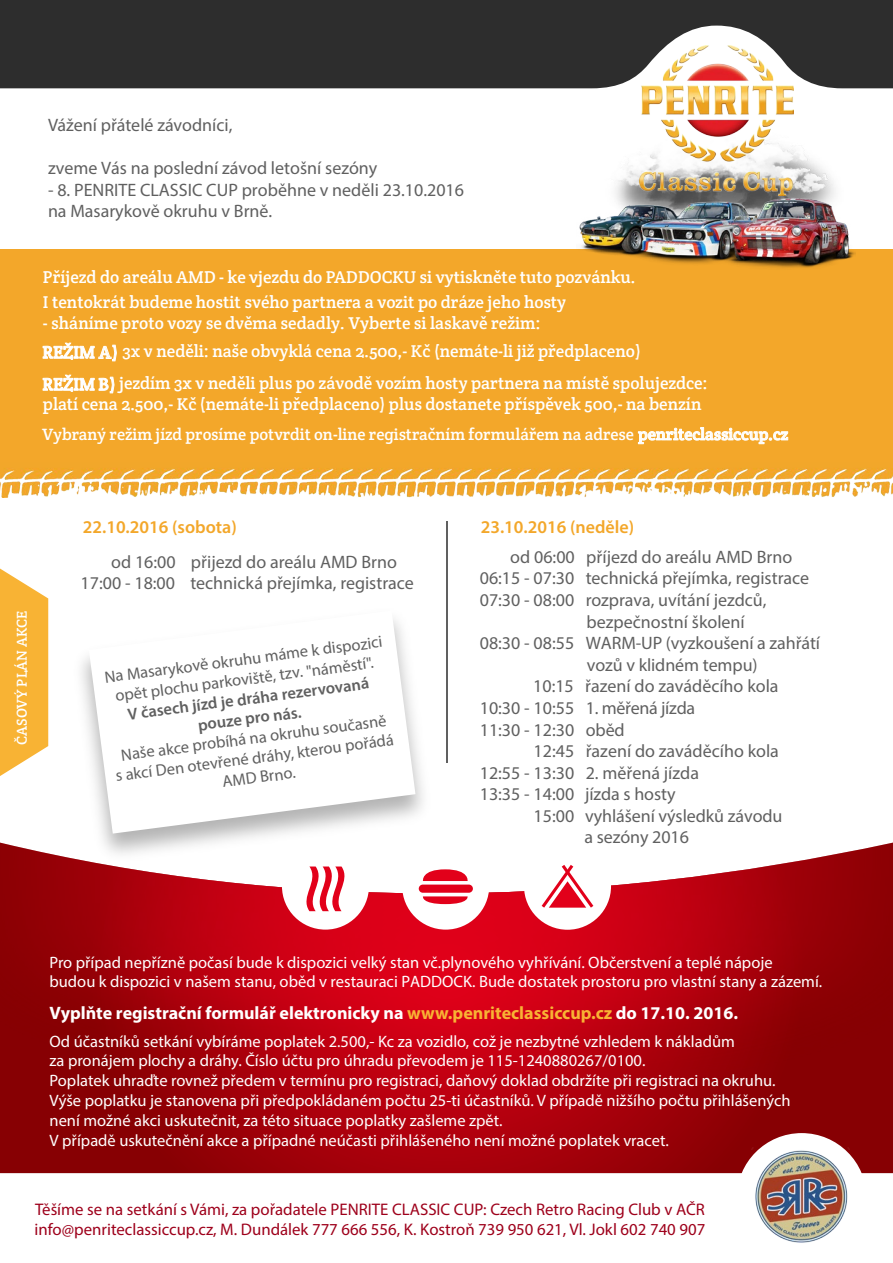
<style>
.page{position:relative;width:893px;height:1263px;background:#fff}
.page>*{position:absolute;margin:0;border:0;box-sizing:border-box;transform-origin:0 0}
.t1{font:18px/21.6px "Myriad Pro";color:#606060}
.t2{font:700 18px "Myriad Pro";color:#fff}
.t3{font:600 18px "Myriad Pro";color:#f3a72a}
.t4{font:17.85px "Crete Round";color:#fff}
.t5{font:17.25px/25px "Crete Round";color:#fff}
.t6{font:16.8px/20.1px "Myriad Pro";color:#9e001b}
.t7{font:16.65px "Crete Round";color:#fff}
.t8{font:16.5px/19.8px "Myriad Pro";color:#fff}
.t9{font:16.5px/19.8px "Myriad Pro";color:#606060;text-align:center}
.t10{font:600 16.5px/19.8px "Myriad Pro";color:#606060;text-align:center}
.t11{font:14.4px "Crete Round";color:#fff}
.s1{color:#f8b334}
</style>
<div class="page">
<svg style="left:0;top:1073px;width:893px;height:100px;background:#9b0008"></svg>
<img style="left:0;top:842px;width:893px;height:231px">
<img style="left:0;top:462px;width:893px;height:35px">
<div style="left:0;top:249px;width:893px;height:213px;background:#f3a72a"></div>
<div style="left:0;top:0;width:893px;height:88px;background:#2d2d2d"></div>
<img style="left:627px;top:109px;width:199px;height:64px">
<img style="left:579px;top:173px;width:277px;height:95px">
<img style="left:639px;top:46px;width:154px;height:150px">
<div style="left:282px;top:842px;width:87px;height:87px;background:#fff;border-radius:50%"></div>
<svg style="left:306px;top:870px;width:39px;height:41px"></svg>
<div style="left:402px;top:842px;width:87px;height:87px;background:#fff;border-radius:50%"></div>
<div style="left:419px;top:884px;width:54px;height:9px;background:#e2001a;border-radius:4px"></div>
<svg style="left:422px;top:869px;width:46px;height:12px"></svg>
<svg style="left:422px;top:896px;width:46px;height:8px"></svg>
<div style="left:524px;top:843px;width:87px;height:87px;background:#fff;border-radius:50%"></div>
<svg style="left:542px;top:865px;width:51px;height:43px"></svg>
<hr style="left:447px;top:521px;width:1px;height:241px;background:#606060">
<svg style="left:638px;top:427px;width:150px;height:18px"></svg>
<svg style="left:42px;top:342px;width:75px;height:52px"></svg>
<div style="left:737px;top:1133px;width:130px;height:130px;background:#fff;border-radius:50%"></div>
<img style="left:751px;top:1147px;width:98px;height:96px">
<svg style="left:0;top:568px;width:48px;height:208px;background:#f8bd50"></svg>
<img style="left:66px;top:656px;width:373px;height:214px">
<svg style="left:89px;top:619px;width:326px;height:214px"></svg>
<p class="t1" style="left:48px;top:114px;width:186px">Vážení přátelé závodníci,</p>
<p class="t1" style="left:48px;top:157px;width:331px">zveme Vás na poslední závod letošní sezóny</p>
<p class="t1" style="left:48px;top:178px;width:418px">- 8. PENRITE CLASSIC CUP proběhne v neděli 23.10.2016 na Masarykově okruhu v Brně.</p>
<p class="t5" style="left:43px;top:264px;width:594px">Příjezd do areálu AMD - ke vjezdu do PADDOCKU si vytiskněte tuto pozvánku.<br>I tentokrát budeme hostit svého partnera a vozit po dráze jeho hosty</p>
<p class="t5" style="left:123px;top:309px;width:520px;line-height:27.8px;text-indent:-80px">- sháníme proto vozy se dvěma sedadly. Vyberte si laskavě režim:<br>3x v neděli: naše obvyklá cena 2.500,- Kč (nemáte-li již předplaceno)</p>
<p class="t5" style="left:43px;top:372px;width:666px;line-height:20.9px;text-indent:76px">jezdím 3x v neděli plus po závodě vozím hosty partnera na místě spolujezdce: platí cena 2.500,- Kč (nemáte-li předplaceno) plus dostanete příspěvek 500,- na benzín</p>
<p class="t7" style="left:42px;top:424px;width:747px">Vybraný režim jízd prosíme potvrdit on-line registračním formulářem na adrese penriteclassiccup.cz</p>
<p class="t4" style="left:99px;top:341px;width:14px">A</p>
<p class="t11" style="left:13px;top:745px;width:135px;rotate:-90deg">ČASOVÝ PLÁN AKCE</p>
<p class="t3" style="left:83px;top:515px;width:156px">22.10.2016 (sobota)</p>
<p class="t1" style="left:81px;top:550px;width:335px;text-indent:31px">od 16:00 přijezd do areálu AMD Brno<br>17:00 - 18:00 technická přejímka, registrace</p>
<p class="t9" style="left:104px;top:666px;width:281px;rotate:-7deg">Na Masarykově okruhu máme k dispozici opět plochu parkoviště, tzv. "náměstí".</p>
<p class="t10" style="left:127px;top:703px;width:245px;rotate:-7deg">V časech jízd je dráha rezervovaná pouze pro nás.</p>
<p class="t9" style="left:112px;top:745px;width:282px;rotate:-7deg">Naše akce probíhá na okruhu současně<br>s akcí Den otevřené dráhy, kterou pořádá<br>AMD Brno.</p>
<p class="t3" style="left:481px;top:515px;width:155px">23.10.2016 (neděle)</p>
<p class="t1" style="left:510px;top:546px;width:284px">od 06:00 příjezd do areálu AMD Brno</p>
<p class="t1" style="left:480px;top:567px;width:331px">06:15 - 07:30 technická přejímka, registrace</p>
<p class="t1" style="left:480px;top:589px;width:288px">07:30 - 08:00 rozprava, uvítání jezdců,</p>
<p class="t1" style="left:587px;top:610px;width:160px">bezpečnostní školení</p>
<p class="t1" style="left:480px;top:632px;width:342px">08:30 - 08:55 WARM-UP (vyzkoušení a zahřátí</p>
<p class="t1" style="left:587px;top:654px;width:172px">vozů v klidném tempu)</p>
<p class="t1" style="left:533px;top:675px;width:247px">10:15 řazení do zaváděcího kola</p>
<p class="t1" style="left:480px;top:696px;width:217px">10:30 - 10:55 1. měřená jízda</p>
<p class="t1" style="left:480px;top:719px;width:146px">11:30 - 12:30 oběd</p>
<p class="t1" style="left:534px;top:740px;width:247px">12:45 řazení do zaváděcího kola</p>
<p class="t1" style="left:480px;top:762px;width:221px">12:55 - 13:30 2. měřená jízda</p>
<p class="t1" style="left:480px;top:783px;width:197px">13:35 - 14:00 jízda s hosty</p>
<p class="t1" style="left:534px;top:804px;width:250px">15:00 vyhlášení výsledků závodu</p>
<p class="t1" style="left:584px;top:826px;width:106px">a sezóny 2016</p>
<p class="t8" style="left:49px;top:952px;width:774px">Pro případ nepřízně počasí bude k dispozici velký stan vč.plynového vyhřívání. Občerstvení a teplé nápoje budou k dispozici v našem stanu, oběd v restauraci PADDOCK. Bude dostatek prostoru pro vlastní stany a zázemí.</p>
<p class="t2" style="left:50px;top:1001px;width:690px">Vyplňte registrační formulář elektronicky na <span class="s1">www.penriteclassiccup.cz</span> do 17.10. 2016.</p>
<p class="t8" style="left:50px;top:1031px;width:742px">Od účastníků setkání vybíráme poplatek 2.500,- Kc za vozidlo, což je nezbytné vzhledem k nákladům<br>za pronájem plochy a dráhy. Číslo účtu pro úhradu převodem je 115-1240880267/0100.<br>Poplatek uhraďte rovnež předem v termínu pro registraci, daňový doklad obdržíte při registraci na okruhu.<br>Výše poplatku je stanovena při předpokládaném počtu 25-ti účastníků. V případě nižšího počtu přihlášených není možné akci uskutečnit, za této situace poplatky zašleme zpět.<br>V případě uskutečnění akce a případné neúčasti přihlášeného není možné poplatek vracet.</p>
<p class="t6" style="left:35px;top:1199px;width:672px">Těšíme se na setkání s Vámi, za pořadatele PENRITE CLASSIC CUP: Czech Retro Racing Club v AČR info@penriteclassiccup.cz, M. Dundálek 777 666 556, K. Kostroň 739 950 621, Vl. Jokl 602 740 907</p>
</div>
